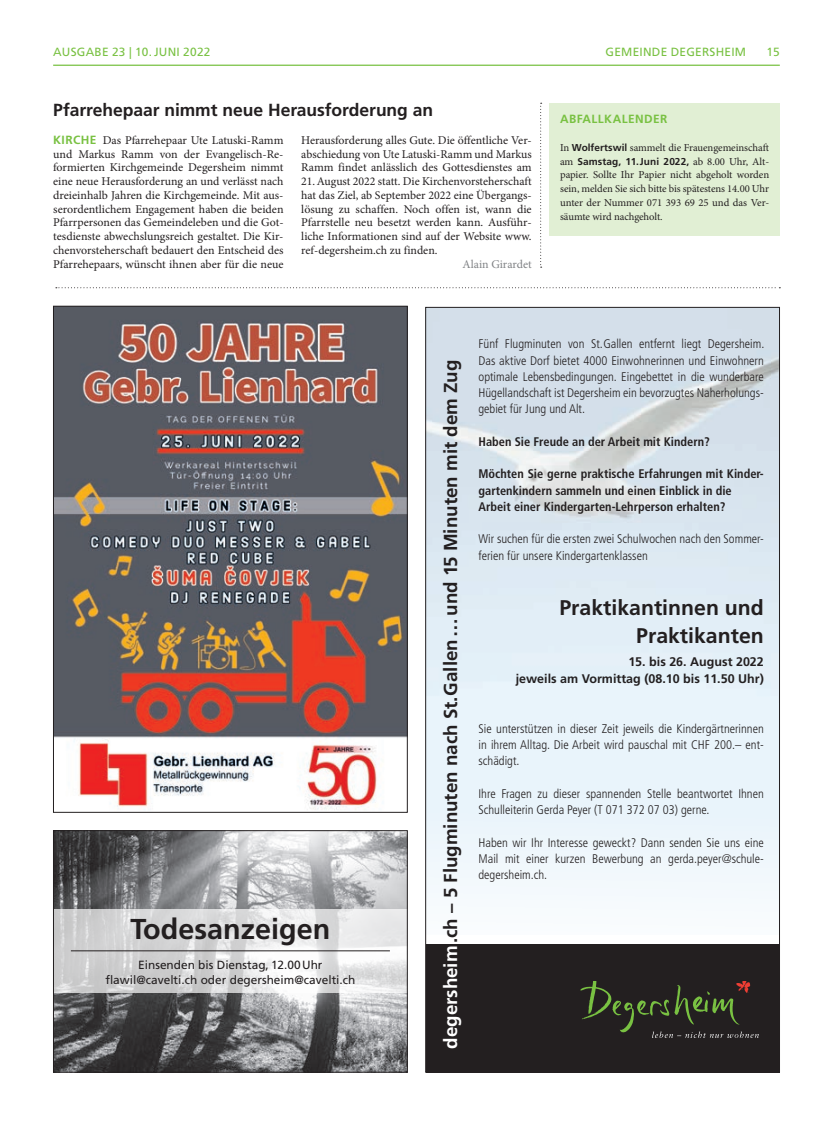
<style>
.page{position:relative;width:833px;height:1134px;background:#fff}
.page>*{position:absolute;margin:0;border:0;box-sizing:border-box;transform-origin:0 0}
.t1{font:700 28.75px "Frutiger LT Std";color:#231f20}
.t2{font:700 21.25px/27.5px "Frutiger LT Std";color:#231f20;text-align:right}
.t3{font:700 18.75px "Frutiger LT Std";color:#231f20}
.t4{font:700 17.5px "Frutiger LT Std";letter-spacing:-.005em;color:#231f20}
.t5{font:300 condensed 12.5px/16.2px "Frutiger LT Std";color:#231f20;text-align:justify}
.t6{font:700 condensed 12.5px/16.2px "Frutiger LT Std";color:#231f20}
.t7{font:700 12.5px/16.2px "Frutiger LT Std";color:#231f20;text-align:right}
.t8{font:11.88px/13.8px "Minion Pro";color:#231f20;text-align:justify}
.t9{font:11.88px/15px "Frutiger LT Std";color:#231f20;text-align:center}
.t10{font:11.88px "Frutiger LT Std";letter-spacing:.02em;color:#79c142}
.t11{font:700 11.88px "Frutiger LT Std";letter-spacing:.035em;color:#79c142}
.t12{font:11.88px "Minion Pro";color:#808285}
.t13{font:10.62px/13.8px "Minion Pro";letter-spacing:-.005em;color:#231f20;text-align:justify}
.t14{font:700 10px "Frutiger LT Std";letter-spacing:.005em;color:#231f20}
.s1{font-family:"Frutiger LT Std";font-weight:700;color:#79c142}
.s2{font-family:"Frutiger LT Std";font-weight:700;font-size:10px}
.s3{font-family:"Minion Pro";font-weight:400;font-size:10.62px}
.s4{color:#fff}
</style>
<div class="page">
<hr style="left:53px;top:65px;width:727px;height:1px;background:#79c142">
<svg style="left:540px;top:103px;width:1px;height:165px"></svg>
<svg style="left:56px;top:287px;width:724px;height:1px"></svg>
<div style="left:549px;top:103px;width:231px;height:133px;background:#e1efd4"></div>
<div style="left:426px;top:944px;width:353px;height:128px;background:#231f20"></div>
<svg style="left:580px;top:981px;width:179px;height:57px"></svg>
<img style="left:55px;top:308px;width:350px;height:502px">
<img style="left:55px;top:832px;width:350px;height:238px">
<svg style="left:55px;top:909px;width:350px;height:83px"></svg>
<hr style="left:71px;top:950px;width:319px;height:1px;background:#231f20">
<div style="left:53px;top:830px;width:354px;height:242px;border:1px solid #231f20"></div>
<p class="t10" style="left:53px;top:45px;width:18px">Ausgabe</p>
<p class="t10" style="left:112px;top:45px;width:55px">23 | 10.Juni</p>
<p class="t10" style="left:183px;top:45px;width:29px">2022</p>
<p class="t10" style="left:605px;top:45px;width:142px">GEMEINDE DEGERSHEIM</p>
<p class="t10" style="left:766px;top:45px;width:15px">15</p>
<h3 class="t4" style="left:53px;top:100px;width:381px">Pfarrehepaar nimmt neue Herausforderung an</h3>
<p class="t8" style="left:53px;top:133px;width:232px"><span class="s1">KIRCHE</span> Das Pfarrehepaar Ute Latuski-Ramm und Markus Ramm von der Evangelisch-Re&shy;formierten Kirchgemeinde Degersheim nimmt eine neue Herausforderung an und verlässt nach dreieinhalb Jahren die Kirchgemeinde. Mit aus&shy;serordentlichem Engagement haben die beiden Pfarrpersonen das Gemeindeleben und die Got&shy;tesdienste abwechslungsreich gestaltet. Die Kir&shy;chenvorsteherschaft bedauert den Entscheid des Pfarrehepaars, wünscht ihnen aber für die neue</p>
<p class="t8" style="left:301px;top:133px;width:232px">Herausforderung alles Gute. Die öffentliche Ver&shy;abschiedung von Ute Latuski-Ramm und Markus Ramm findet anlässlich des Gottesdienstes am 21.August 2022 statt. Die Kirchenvorsteherschaft hat das Ziel, ab September 2022 eine Übergangs&shy;lösung zu schaffen. Noch offen ist, wann die Pfarrstelle neu besetzt werden kann. Ausführ&shy;liche Informationen sind auf der Website www. ref-degersheim.ch zu finden.</p>
<p class="t12" style="left:462px;top:256px;width:71px">Alain Girardet</p>
<p class="t11" style="left:560px;top:112px;width:109px">ABFALLKALENDER</p>
<p class="t13" style="left:560px;top:141px;width:211px">In <span class="s2">Wolfertswil</span> sammelt die Frauengemeinschaft</p>
<p class="t14" style="left:560px;top:155px;width:211px"><span class="s3">am</span> Samstag, 11.Juni 2022, <span class="s3">ab 8.00 Uhr, Alt-</span></p>
<p class="t13" style="left:560px;top:168px;width:211px">papier. Sollte Ihr Papier nicht abgeholt worden sein, melden Sie sich bitte bis spätestens 14.00 Uhr unter der Nummer 071 393 69 25 und das Ver&shy;säumte wird nachgeholt.</p>
<h1 class="t1" style="left:130px;top:912px;width:201px">Todesanzeigen</h1>
<p class="t9" style="left:105px;top:957px;width:251px">Einsenden bis Dienstag, 12.00Uhr flawil@cavelti.ch oder degersheim@cavelti.ch</p>
<h3 class="t3" style="left:439px;top:1049px;width:691px;rotate:-90deg"><span class="s4">degersheim</span>.ch – 5 Flugminuten nach St. Gallen … und 15 Minuten mit dem Zug</h3>
<p class="t5" style="left:478px;top:336px;width:287px">Fünf Flugminuten von St. Gallen entfernt liegt Degersheim.<br>Das aktive Dorf bietet 4000 Einwohnerinnen und Einwohnern optimale Lebensbedingungen. Eingebettet in die wunderbare Hügellandschaft ist Degersheim ein bevorzugtes Naherholungs&shy;gebiet für Jung und Alt.</p>
<p class="t6" style="left:478px;top:433px;width:233px">Haben Sie Freude an der Arbeit mit Kindern?</p>
<p class="t6" style="left:478px;top:466px;width:287px">Möchten Sie gerne praktische Erfahrungen mit Kinder&shy;gartenkindern sammeln und einen Einblick in die<br>Arbeit einer Kindergarten-Lehrperson erhalten?</p>
<p class="t5" style="left:478px;top:531px;width:287px">Wir suchen für die ersten zwei Schulwochen nach den Sommer&shy;ferien für unsere Kindergartenklassen</p>
<h2 class="t2" style="left:559px;top:594px;width:206px">Praktikantinnen und<br>Praktikanten</h2>
<p class="t7" style="left:516px;top:654px;width:250px">15. bis 26. August 2022<br>jeweils am Vormittag (08.10 bis 11.50 Uhr)</p>
<p class="t5" style="left:478px;top:720px;width:287px">Sie unterstützen in dieser Zeit jeweils die Kindergärtnerinnen in ihrem Alltag. Die Arbeit wird pauschal mit CHF 200.– ent&shy;schädigt.</p>
<p class="t5" style="left:478px;top:785px;width:287px">Ihre Fragen zu dieser spannenden Stelle beantwortet Ihnen<br>Schulleiterin Gerda Peyer (T 071 372 07 03) gerne.</p>
<p class="t5" style="left:478px;top:834px;width:287px">Haben wir Ihr Interesse geweckt? Dann senden Sie uns eine Mail mit einer kurzen Bewerbung an gerda.peyer@schule&shy;degersheim.ch.</p>
</div>
